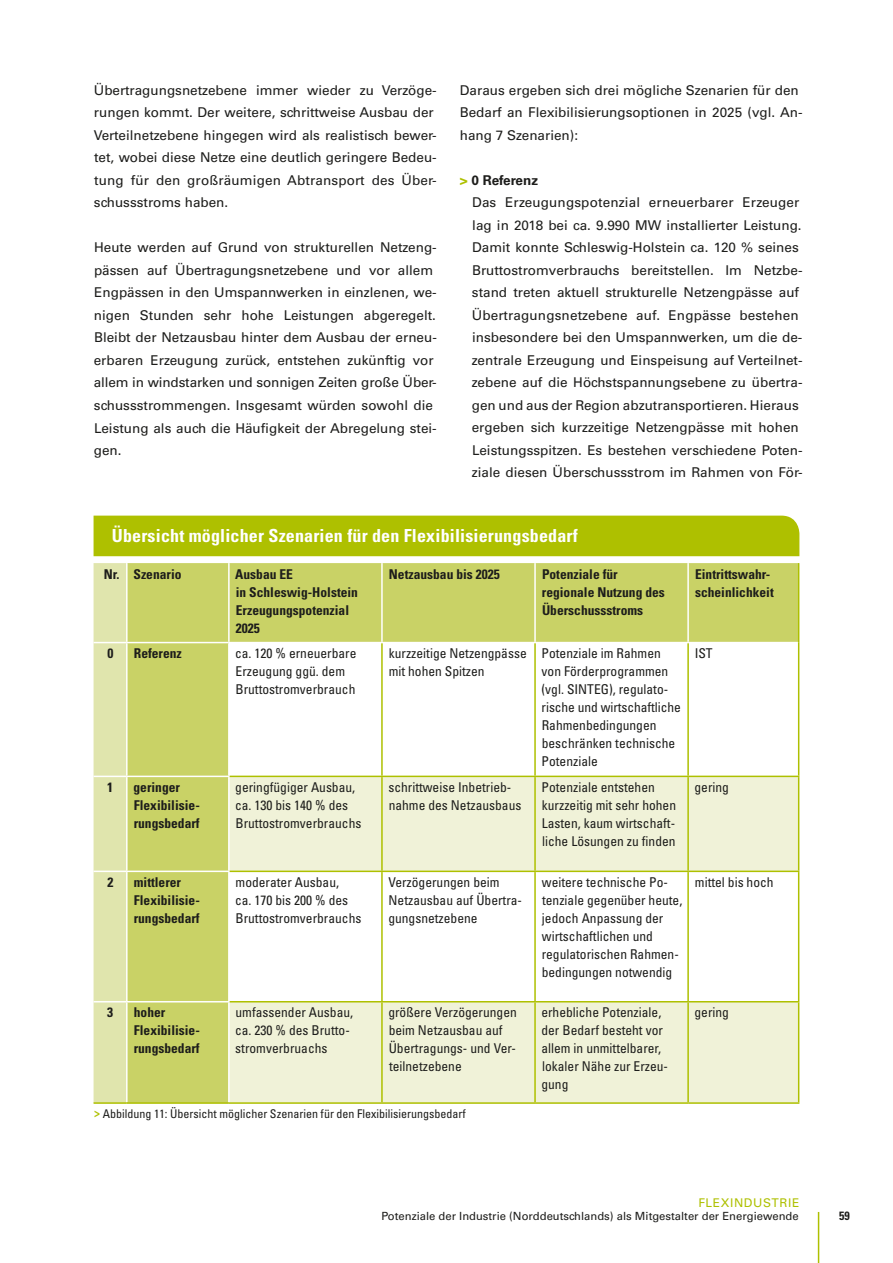
<style>
.page{position:relative;width:893px;height:1263px;background:#fff}
.page>*{position:absolute;margin:0;border:0;box-sizing:border-box;transform-origin:0 0}
.t1{font:700 condensed 18px "Univers LT Std";letter-spacing:.01em;color:#fff}
.t2{font:13.5px/22.5px "Univers LT Std";color:#1d1d1b}
.t3{font:condensed 13.5px/18px "Univers LT Std";color:#1d1d1b}
.t4{font:700 condensed 13.5px/18px "Univers LT Std";color:#1d1d1b}
.t5{font:condensed 12px "Univers LT Std";color:#1d1d1b}
.t6{font:12px "Univers LT Std";letter-spacing:.05em;color:#aec000}
.t7{font:700 condensed 12px "Univers LT Std";color:#1d1d1b}
.t8{font:11.25px "Univers LT Std";color:#1d1d1b}
.s1{font-weight:700;color:#aec000}
.s2{font-weight:700}
</style>
<div class="page">
<hr style="left:818px;top:1212px;width:1px;height:51px;background:#aec000">
<div style="left:94px;top:563px;width:32px;height:539px;background:#e0e5ad"></div>
<svg style="left:128px;top:563px;width:670px;height:539px;fill:#c9d266"></svg>
<svg style="left:230px;top:777px;width:568px;height:325px;fill:#f0f2d8"></svg>
<hr style="left:228px;top:563px;width:2px;height:79px;background:#fff">
<hr style="left:381px;top:563px;width:2px;height:79px;background:#fff">
<hr style="left:534px;top:563px;width:2px;height:79px;background:#fff">
<hr style="left:687px;top:563px;width:2px;height:79px;background:#fff">
<hr style="left:94px;top:642px;width:33px;height:1px;background:#fff">
<hr style="left:127px;top:642px;width:102px;height:1px;background:#fff">
<hr style="left:229px;top:642px;width:153px;height:1px;background:#fff">
<hr style="left:228px;top:643px;width:2px;height:133px;background:#fff">
<hr style="left:382px;top:642px;width:153px;height:1px;background:#fff">
<hr style="left:535px;top:642px;width:153px;height:1px;background:#fff">
<hr style="left:688px;top:642px;width:110px;height:1px;background:#fff">
<hr style="left:94px;top:776px;width:33px;height:1px;background:#fff">
<hr style="left:127px;top:776px;width:103px;height:1px;background:#fff">
<hr style="left:228px;top:777px;width:2px;height:93px;background:#fff">
<hr style="left:94px;top:870px;width:33px;height:2px;background:#fff">
<hr style="left:127px;top:870px;width:103px;height:2px;background:#fff">
<hr style="left:228px;top:872px;width:2px;height:129px;background:#fff">
<hr style="left:94px;top:1001px;width:33px;height:1px;background:#fff">
<hr style="left:127px;top:1001px;width:103px;height:1px;background:#fff">
<hr style="left:228px;top:1002px;width:2px;height:100px;background:#fff">
<hr style="left:381px;top:643px;width:2px;height:133px;background:#aec000">
<hr style="left:534px;top:643px;width:2px;height:133px;background:#aec000">
<hr style="left:687px;top:643px;width:2px;height:133px;background:#aec000">
<hr style="left:230px;top:776px;width:152px;height:1px;background:#aec000">
<hr style="left:382px;top:776px;width:153px;height:1px;background:#aec000">
<hr style="left:381px;top:777px;width:2px;height:93px;background:#aec000">
<hr style="left:535px;top:776px;width:153px;height:1px;background:#aec000">
<hr style="left:534px;top:777px;width:2px;height:93px;background:#aec000">
<hr style="left:688px;top:776px;width:111px;height:1px;background:#aec000">
<hr style="left:687px;top:777px;width:2px;height:93px;background:#aec000">
<hr style="left:230px;top:870px;width:152px;height:2px;background:#aec000">
<hr style="left:382px;top:870px;width:153px;height:2px;background:#aec000">
<hr style="left:381px;top:872px;width:2px;height:129px;background:#aec000">
<hr style="left:535px;top:870px;width:153px;height:2px;background:#aec000">
<hr style="left:534px;top:872px;width:2px;height:129px;background:#aec000">
<hr style="left:688px;top:870px;width:111px;height:2px;background:#aec000">
<hr style="left:687px;top:872px;width:2px;height:129px;background:#aec000">
<hr style="left:230px;top:1001px;width:152px;height:1px;background:#aec000">
<hr style="left:382px;top:1001px;width:153px;height:1px;background:#aec000">
<hr style="left:381px;top:1002px;width:2px;height:100px;background:#aec000">
<hr style="left:535px;top:1001px;width:153px;height:1px;background:#aec000">
<hr style="left:534px;top:1002px;width:2px;height:100px;background:#aec000">
<hr style="left:688px;top:1001px;width:111px;height:1px;background:#aec000">
<hr style="left:687px;top:1002px;width:2px;height:100px;background:#aec000">
<hr style="left:798px;top:563px;width:1px;height:79px;background:#aec000">
<hr style="left:798px;top:642px;width:1px;height:134px;background:#aec000">
<hr style="left:798px;top:777px;width:1px;height:93px;background:#aec000">
<hr style="left:798px;top:872px;width:1px;height:129px;background:#aec000">
<hr style="left:798px;top:1002px;width:1px;height:100px;background:#aec000">
<hr style="left:94px;top:1102px;width:33px;height:2px;background:#aec000">
<hr style="left:127px;top:1102px;width:102px;height:2px;background:#aec000">
<hr style="left:229px;top:1102px;width:153px;height:2px;background:#aec000">
<hr style="left:382px;top:1102px;width:153px;height:2px;background:#aec000">
<hr style="left:535px;top:1102px;width:153px;height:2px;background:#aec000">
<hr style="left:688px;top:1102px;width:111px;height:2px;background:#aec000">
<div style="left:94px;top:516px;width:705px;height:40px;background:#aec000"></div>
<p class="t2" style="left:94px;top:79px;width:345px">Übertragungsnetzebene immer wieder zu Verzöge&shy;rungen kommt. Der weitere, schrittweise Ausbau der Verteilnetzebene hingegen wird als realistisch bewer&shy;tet, wobei diese Netze eine deutlich geringere Bedeu&shy;tung für den großräumigen Abtransport des Über&shy;schussstroms haben.</p>
<p class="t2" style="left:94px;top:236px;width:345px">Heute werden auf Grund von strukturellen Netzeng&shy;pässen auf Übertragungsnetzebene und vor allem Engpässen in den Umspannwerken in einzlenen, we&shy;nigen Stunden sehr hohe Leistungen abgeregelt.<br>Bleibt der Netzausbau hinter dem Ausbau der erneu&shy;erbaren Erzeugung zurück, entstehen zukünftig vor allem in windstarken und sonnigen Zeiten große Über&shy;schussstrommengen. Insgesamt würden sowohl die Leistung als auch die Häufigkeit der Abregelung stei&shy;gen.</p>
<p class="t2" style="left:460px;top:79px;width:344px">Daraus ergeben sich drei mögliche Szenarien für den<br>Bedarf an Flexibilisierungsoptionen in 2025 (vgl. An&shy;hang 7 Szenarien):</p>
<p class="t2" style="left:472px;top:169px;width:332px;text-indent:-12px"><span class="s1">&gt;</span> <span class="s2">0 Referenz<br></span>Das Erzeugungspotenzial erneuerbarer Erzeuger lag in 2018 bei ca. 9.990 MW installierter Leistung.<br>Damit konnte Schleswig-Holstein ca. 120 % seines Bruttostromverbrauchs bereitstellen. Im Netzbe&shy;stand treten aktuell strukturelle Netzengpässe auf Übertragungsnetzebene auf. Engpässe bestehen insbesondere bei den Umspannwerken, um die de&shy;zentrale Erzeugung und Einspeisung auf Verteilnet&shy;zebene auf die Höchstspannungsebene zu übertra&shy;gen und aus der Region abzutransportieren. Hieraus ergeben sich kurzzeitige Netzengpässe mit hohen Leistungsspitzen. Es bestehen verschiedene Poten&shy;ziale diesen Überschussstrom im Rahmen von För-</p>
<h1 class="t1" style="left:112px;top:525px;width:467px">Übersicht möglicher Szenarien für den Flexibilisierungsbedarf</h1>
<p class="t4" style="left:104px;top:565px;width:79px">Nr. Szenario</p>
<p class="t4" style="left:235px;top:565px;width:124px">Ausbau EE<br>in Schleswig-Holstein<br>Erzeugungspotenzial<br>2025</p>
<p class="t4" style="left:389px;top:565px;width:112px">Netzausbau bis 2025</p>
<p class="t4" style="left:542px;top:565px;width:124px">Potenziale für regionale Nutzung des<br>Überschussstroms</p>
<p class="t4" style="left:695px;top:565px;width:80px">Eintrittswahr&shy;scheinlichkeit</p>
<p class="t4" style="left:107px;top:644px;width:7px">0</p>
<p class="t4" style="left:134px;top:644px;width:50px">Referenz</p>
<p class="t3" style="left:235px;top:644px;width:123px">ca. 120 % erneuerbare<br>Erzeugung ggü. dem<br>Bruttostromverbrauch</p>
<p class="t3" style="left:389px;top:644px;width:140px">kurzzeitige Netzengpässe mit hohen Spitzen</p>
<p class="t3" style="left:542px;top:644px;width:141px">Potenziale im Rahmen von Förderprogrammen (vgl. SINTEG), regulato&shy;rische und wirtschaftliche<br>Rahmenbedingungen beschränken technische<br>Potenziale</p>
<p class="t3" style="left:695px;top:644px;width:20px">IST</p>
<p class="t4" style="left:107px;top:778px;width:7px">1</p>
<p class="t4" style="left:134px;top:778px;width:68px">geringer<br>Flexibilisie&shy;rungsbedarf</p>
<p class="t3" style="left:235px;top:778px;width:128px">geringfügiger Ausbau, ca. 130 bis 140 % des<br>Bruttostromverbrauchs</p>
<p class="t3" style="left:388px;top:778px;width:135px">schrittweise Inbetrieb&shy;nahme des Netzausbaus</p>
<p class="t3" style="left:542px;top:778px;width:136px">Potenziale entstehen kurzzeitig mit sehr hohen<br>Lasten, kaum wirtschaft&shy;liche Lösungen zu finden</p>
<p class="t3" style="left:694px;top:778px;width:36px">gering</p>
<p class="t4" style="left:107px;top:873px;width:7px">2</p>
<p class="t4" style="left:134px;top:873px;width:68px">mittlerer<br>Flexibilisie&shy;rungsbedarf</p>
<p class="t3" style="left:235px;top:873px;width:128px">moderater Ausbau,<br>ca. 170 bis 200 % des<br>Bruttostromverbrauchs</p>
<p class="t3" style="left:388px;top:873px;width:135px">Verzögerungen beim<br>Netzausbau auf Übertra&shy;gungsnetzebene</p>
<p class="t3" style="left:542px;top:873px;width:142px">weitere technische Po&shy;tenziale gegenüber heute, jedoch Anpassung der wirtschaftlichen und regulatorischen Rahmen&shy;bedingungen notwendig</p>
<p class="t3" style="left:695px;top:873px;width:80px">mittel bis hoch</p>
<p class="t4" style="left:107px;top:1003px;width:7px">3</p>
<p class="t4" style="left:134px;top:1003px;width:68px">hoher<br>Flexibilisie&shy;rungsbedarf</p>
<p class="t3" style="left:235px;top:1003px;width:120px">umfassender Ausbau, ca. 230 % des Brutto&shy;stromverbruachs</p>
<p class="t3" style="left:388px;top:1003px;width:130px">größere Verzögerungen beim Netzausbau auf<br>Übertragungs- und Ver&shy;teilnetzebene</p>
<p class="t3" style="left:541px;top:1003px;width:128px">erhebliche Potenziale, der Bedarf besteht vor allem in unmittelbarer, lokaler Nähe zur Erzeu&shy;gung</p>
<p class="t3" style="left:694px;top:1003px;width:36px">gering</p>
<p class="t5" style="left:94px;top:1106px;width:373px"><span class="s1">&gt;</span> Abbildung 11: Übersicht möglicher Szenarien für den Flexibilisierungsbedarf</p>
<p class="t6" style="left:698px;top:1195px;width:102px">FLEXINDUSTRIE</p>
<p class="t8" style="left:381px;top:1210px;width:419px">Potenziale der Industrie (Norddeutschlands) als Mitgestalter der Energiewende</p>
<p class="t7" style="left:839px;top:1209px;width:12px">59</p>
</div>
